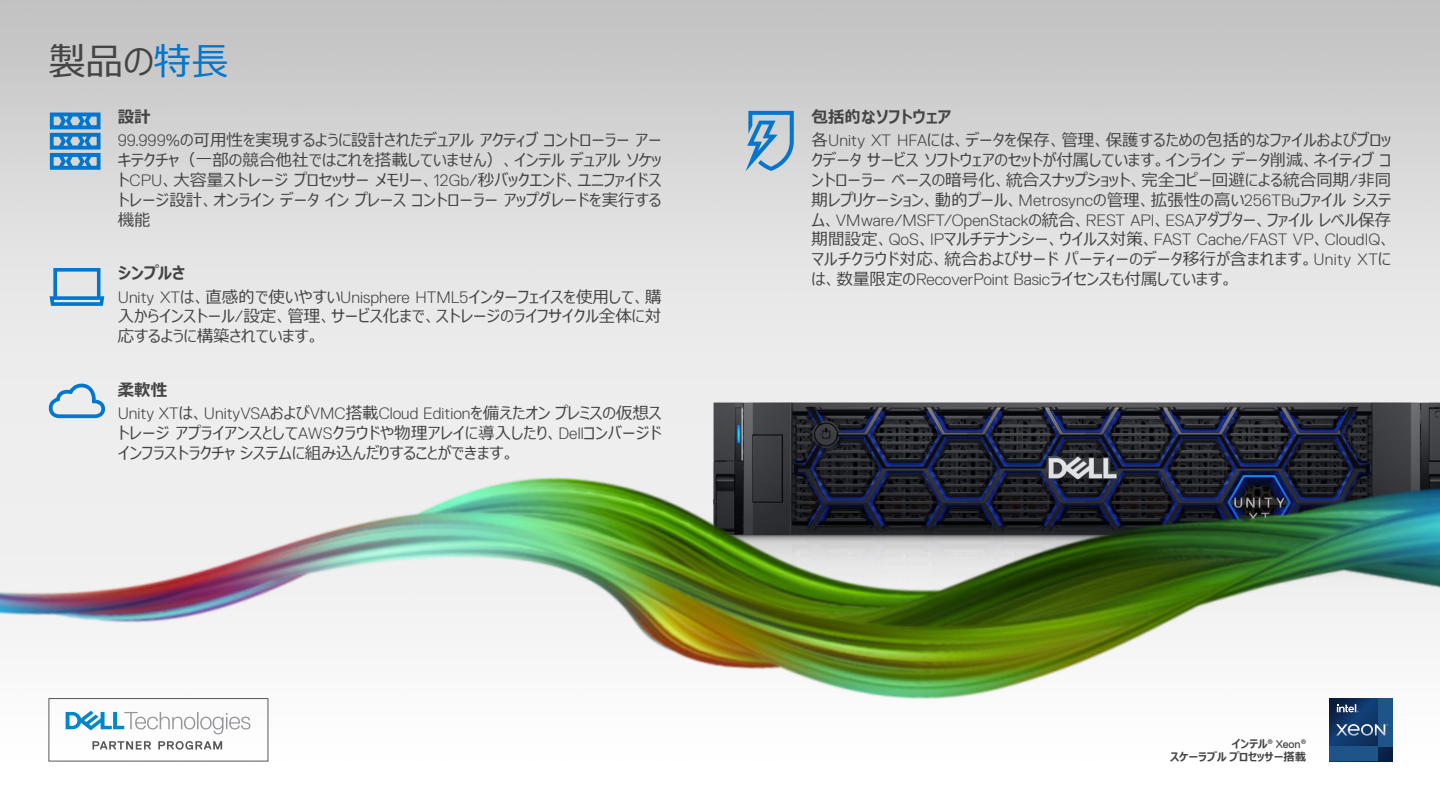
<style>
.page{position:relative;width:1440px;height:810px;background:#fff}
.page>*{position:absolute;margin:0;border:0;box-sizing:border-box;transform-origin:0 0}
.t1{font:37.5px "Meiryo UI";color:#444}
.Body_Copy{font:16.5px/19.8px "Meiryo UI";color:#444;text-align:justify}
.Body_Sub_heading{font:700 16.5px "Meiryo UI";color:#444}
.t2{font:700 11.25px/13.5px "Meiryo UI";color:#444;text-align:right}
.s1{color:#0076ce}
.s2{font-family:"Dell Replica";font-weight:300}
.s3{font-family:"Dell Replica";font-weight:400}
</style>
<div class="page">
<img style="left:0;top:0;width:1440px;height:762px">
<img style="left:692px;top:376px;width:748px;height:292px">
<svg style="left:1330px;top:699px;width:62px;height:62px;background:#0f3361"></svg>
<div style="left:1378px;top:699px;width:14px;height:48px;background:#1f5488"></div>
<div style="left:1330px;top:747px;width:48px;height:14px;background:#1f5488"></div>
<svg style="left:1337px;top:704px;width:22px;height:8px"></svg>
<svg style="left:1336px;top:724px;width:52px;height:12px"></svg>
<div style="left:49px;top:698px;width:219px;height:63px;border:1px solid #57585a"></div>
<svg style="left:92px;top:741px;width:59px;height:9px"></svg>
<svg style="left:158px;top:741px;width:64px;height:9px"></svg>
<svg style="left:66px;top:711px;width:184px;height:23px"></svg>
<svg style="left:50px;top:113px;width:51px;height:57px;background:#4d98d0"></svg>
<svg style="left:50px;top:268px;width:54px;height:38px;background:#92bddd"></svg>
<svg style="left:746px;top:111px;width:48px;height:60px;background:#89b3d2"></svg>
<svg style="left:49px;top:384px;width:56px;height:34px;background:#accce4"></svg>
<p class="t1" style="left:48px;top:35px;width:182px">製品の<span class="s1">特長</span></p>
<p class="Body_Sub_heading" style="left:118px;top:105px;width:34px">設計</p>
<p class="Body_Copy" style="left:118px;top:131px;width:545px"><span class="s2">99.999%</span>の可用性を実現するように設計されたデュアルアクティブコントローラーアーキテクチャ（一部の競合他社ではこれを搭載していません）、インテルデュアルソケット<span class="s2">CPU</span>、大容量ストレージプロセッサーメモリー、<span class="s2">12Gb/</span>秒バックエンド、ユニファイドストレージ設計、オンラインデータインプレースコントローラーアップグレードを実行する機能</p>
<p class="Body_Sub_heading" style="left:118px;top:262px;width:69px">シンプルさ</p>
<p class="Body_Copy" style="left:118px;top:288px;width:545px"><span class="s2">Unity XT</span>は、直感的で使いやすい<span class="s2">Unisphere HTML5</span>インターフェイスを使用して、購入からインストール<span class="s2">/</span>設定、管理、サービス化まで、ストレージのライフサイクル全体に対応するように構築されています。</p>
<p class="Body_Sub_heading" style="left:118px;top:378px;width:51px">柔軟性</p>
<p class="Body_Copy" style="left:118px;top:404px;width:545px"><span class="s2">Unity XT</span>は、<span class="s2">UnityVSA</span>および<span class="s2">VMC</span>搭載<span class="s2">Cloud Edition</span>を備えたオンプレミスの仮想ストレージアプライアンスとして<span class="s2">AWS</span>クラウドや物理アレイに導入したり、<span class="s2">Dell</span>コンバージドインフラストラクチャシステムに組み込んだりすることができます。</p>
<p class="Body_Sub_heading" style="left:812px;top:105px;width:141px">包括的なソフトウェア</p>
<p class="Body_Copy" style="left:812px;top:131px;width:581px">各<span class="s2">Unity XT HFA</span>には、データを保存、管理、保護するための包括的なファイルおよびブロックデータサービスソフトウェアのセットが付属しています。インラインデータ削減、ネイティブコントローラーベースの暗号化、統合スナップショット、完全コピー回避による統合同期<span class="s2">/</span>非同期レプリケーション、動的プール、<span class="s2">Metrosync</span>の管理、拡張性の高い<span class="s2">256TBu</span>ファイルシステム、<span class="s2">VMware/MSFT/OpenStack</span>の統合、<span class="s2">REST API</span>、<span class="s2">ESA</span>アダプター、ファイルレベル保存期間設定、<span class="s2">QoS</span>、<span class="s2">IP</span>マルチテナンシー、ウイルス対策、<span class="s2">FAST Cache/FAST VP</span>、<span class="s2">CloudIQ</span>、マルチクラウド対応、統合およびサードパーティーのデータ移行が含まれます。<span class="s2">Unity XT</span>には、数量限定の<span class="s2">RecoverPoint Basic</span>ライセンスも付属しています。</p>
<p class="t2" style="left:1170px;top:737px;width:138px">インテル<sup>®</sup> <span class="s3">Xeon</span><sup>®<br></sup>スケーラブルプロセッサー搭載</p>
</div>
